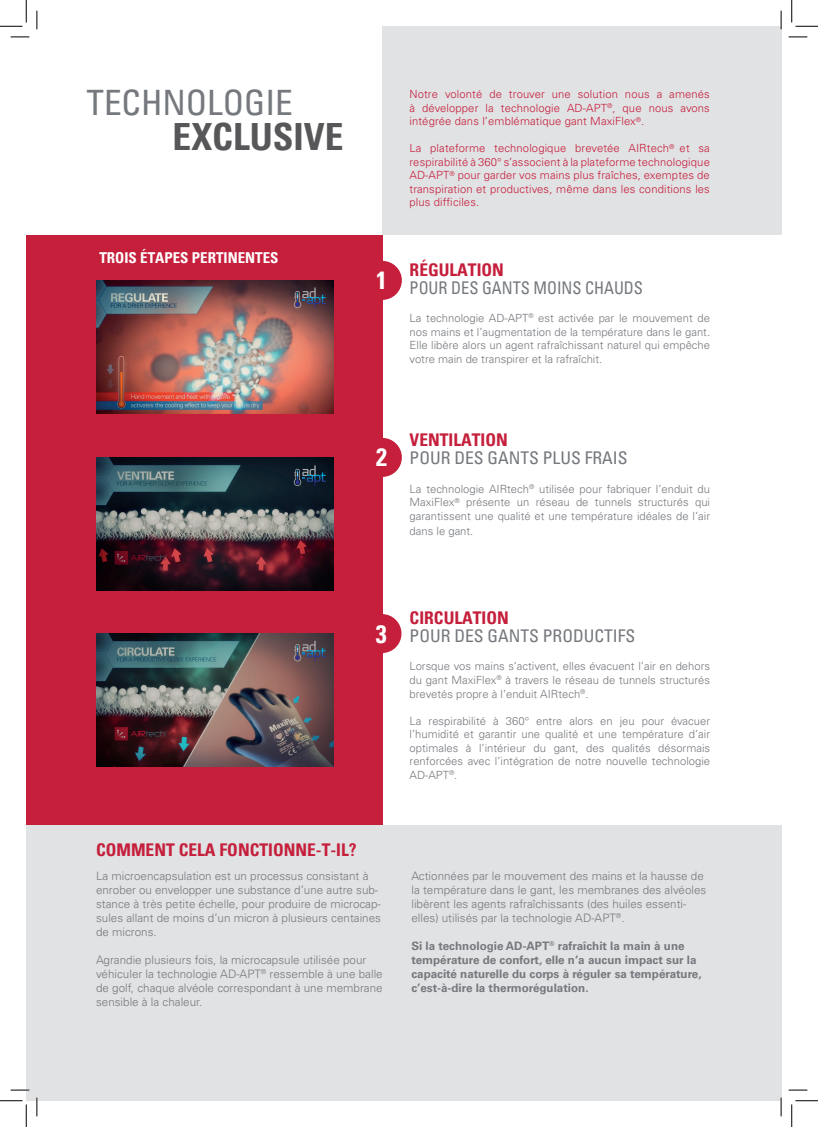
<style>
.page{position:relative;width:818px;height:1127px;background:#fff}
.page>*{position:absolute;margin:0;border:0;box-sizing:border-box;transform-origin:0 0}
.t1{font:700 condensed 37.5px "Univers";color:#575659}
.t2{font:condensed 35px "Univers";color:#75787d}
.t3{font:700 condensed 24.75px "Univers";color:#fff}
.t4{font:700 condensed 17.5px "Univers";color:#c51f3c}
.t5{font:condensed 17.5px "Univers";color:#75787d}
.t6{font:condensed 17.5px "Univers";color:#75787d;scale:.93 1}
.t7{font:700 condensed 15px "Univers";color:#fff}
.t8{font:300 11.62px/14px "Univers LT Pro 45";color:#75787d}
.t9{font:700 11.62px/14px "Univers LT Pro 65";color:#75787d}
.t10{font:300 11.25px/13.5px "Univers LT Pro 45";color:#75787d;text-align:justify}
.t11{font:300 11.25px/13.5px "Univers LT Pro 45";letter-spacing:.01em;color:#c51f3c;text-align:justify}
</style>
<div class="page">
<div style="left:382px;top:26px;width:400px;height:209px;background:#e1e2e4"></div>
<div style="left:26px;top:234px;width:356px;height:649px;background:#c51f3c"></div>
<img style="left:96px;top:280px;width:237px;height:133px">
<img style="left:96px;top:457px;width:237px;height:133px">
<img style="left:96px;top:633px;width:237px;height:133px">
<div style="left:363px;top:261px;width:39px;height:39px;background:#c51f3c;border-radius:50%"></div>
<div style="left:363px;top:438px;width:39px;height:39px;background:#c51f3c;border-radius:50%"></div>
<div style="left:362px;top:614px;width:39px;height:39px;background:#c51f3c;border-radius:50%"></div>
<div style="left:26px;top:825px;width:756px;height:275px;background:#e1e2e4"></div>
<svg style="left:294px;top:287px;width:32px;height:21px"></svg>
<svg style="left:294px;top:465px;width:32px;height:21px"></svg>
<svg style="left:294px;top:640px;width:32px;height:21px"></svg>
<svg style="left:11px;top:36px;width:18px;height:2px"></svg>
<svg style="left:788px;top:36px;width:19px;height:2px"></svg>
<svg style="left:11px;top:1089px;width:18px;height:1px"></svg>
<svg style="left:788px;top:1089px;width:19px;height:1px"></svg>
<svg style="left:36px;top:11px;width:2px;height:18px"></svg>
<svg style="left:36px;top:1097px;width:2px;height:18px"></svg>
<svg style="left:780px;top:11px;width:2px;height:18px"></svg>
<svg style="left:780px;top:1097px;width:2px;height:18px"></svg>
<svg style="left:0;top:0;width:27px;height:27px"></svg>
<svg style="left:0;top:1100px;width:27px;height:26px"></svg>
<svg style="left:791px;top:0;width:27px;height:27px"></svg>
<svg style="left:791px;top:1100px;width:27px;height:26px"></svg>
<h2 class="t2" style="left:87px;top:80px;width:208px">TECHNOLOGIE</h2>
<p class="t11" style="left:409px;top:87px;width:302px">Notre volonté de trouver une solution nous a amenés à développer la technologie AD-APT<sup>®</sup>, que nous avons intégrée dans l’emblématique gant MaxiFlex<sup>®</sup>.</p>
<p class="t11" style="left:409px;top:141px;width:302px">La plateforme technologique brevetée AIRtech<sup>®</sup> et sa respirabilité à 360° s’associent à la plateforme technologique AD-APT<sup>®</sup> pour garder vos mains plus fraîches, exemptes de transpiration et productives, même dans les conditions les plus difficiles.</p>
<h1 class="t1" style="left:173px;top:113px;width:172px">EXCLUSIVE</h1>
<h3 class="t7" style="left:99px;top:248px;width:181px">TROIS ÉTAPES PERTINENTES</h3>
<h3 class="t3" style="left:376px;top:265px;width:12px">1</h3>
<h3 class="t4" style="left:410px;top:259px;width:96px">RÉGULATION</h3>
<h3 class="t6" style="left:410px;top:276px;width:252px">POUR DES GANTS MOINS CHAUDS</h3>
<p class="t10" style="left:410px;top:311px;width:302px">La technologie AD-APT<sup>®</sup> est activée par le mouvement de nos mains et l’augmentation de la température dans le gant.<br>Elle libère alors un agent rafraîchissant naturel qui empêche votre main de transpirer et la rafraîchit.</p>
<h3 class="t3" style="left:376px;top:442px;width:12px">2</h3>
<h3 class="t4" style="left:410px;top:429px;width:100px">VENTILATION</h3>
<h3 class="t5" style="left:410px;top:446px;width:219px">POUR DES GANTS PLUS FRAIS</h3>
<p class="t10" style="left:410px;top:482px;width:302px">La technologie AIRtech<sup>®</sup> utilisée pour fabriquer l’enduit du MaxiFlex<sup>®</sup> présente un réseau de tunnels structurés qui garantissent une qualité et une température idéales de l’air</p>
<p class="t10" style="left:410px;top:524px;width:65px">dans le gant.</p>
<h3 class="t3" style="left:376px;top:618px;width:12px">3</h3>
<h3 class="t4" style="left:410px;top:607px;width:101px">CIRCULATION</h3>
<h3 class="t5" style="left:410px;top:624px;width:227px">POUR DES GANTS PRODUCTIFS</h3>
<p class="t10" style="left:410px;top:659px;width:302px">Lorsque vos mains s’activent, elles évacuent l’air en dehors du gant MaxiFlex<sup>®</sup> à travers le réseau de tunnels structurés brevetés propre à l’enduit AIRtech<sup>®</sup>.</p>
<p class="t10" style="left:410px;top:713px;width:302px">La respirabilité à 360° entre alors en jeu pour évacuer l’humidité et garantir une qualité et une température d’air optimales à l’intérieur du gant, des qualités désormais renforcées avec l’intégration de notre nouvelle technologie AD-APT<sup>®</sup>.</p>
<h3 class="t4" style="left:96px;top:839px;width:262px">COMMENT CELA FONCTIONNE-T-IL?</h3>
<p class="t8" style="left:96px;top:869px;width:286px">La microencapsulation est un processus consistant à enrober ou envelopper une substance d’une autre sub&shy;stance à très petite échelle, pour produire de microcap&shy;sules allant de moins d’un micron à plusieurs centaines de microns.</p>
<p class="t8" style="left:96px;top:952px;width:288px">Agrandie plusieurs fois, la microcapsule utilisée pour véhiculer la technologie AD-APT<sup>®</sup> ressemble à une balle de golf, chaque alvéole correspondant à une membrane sensible à la chaleur.</p>
<p class="t8" style="left:411px;top:869px;width:296px">Actionnées par le mouvement des mains et la hausse de la température dans le gant, les membranes des alvéoles libèrent les agents rafraîchissants (des huiles essenti&shy;elles) utilisés par la technologie AD-APT<sup>®</sup>.</p>
<p class="t9" style="left:411px;top:938px;width:292px">Si la technologie AD-APT<sup>®</sup> rafraîchit la main à une température de confort, elle n’a aucun impact sur la capacité naturelle du corps à réguler sa température, c’est-à-dire la thermorégulation.</p>
</div>
